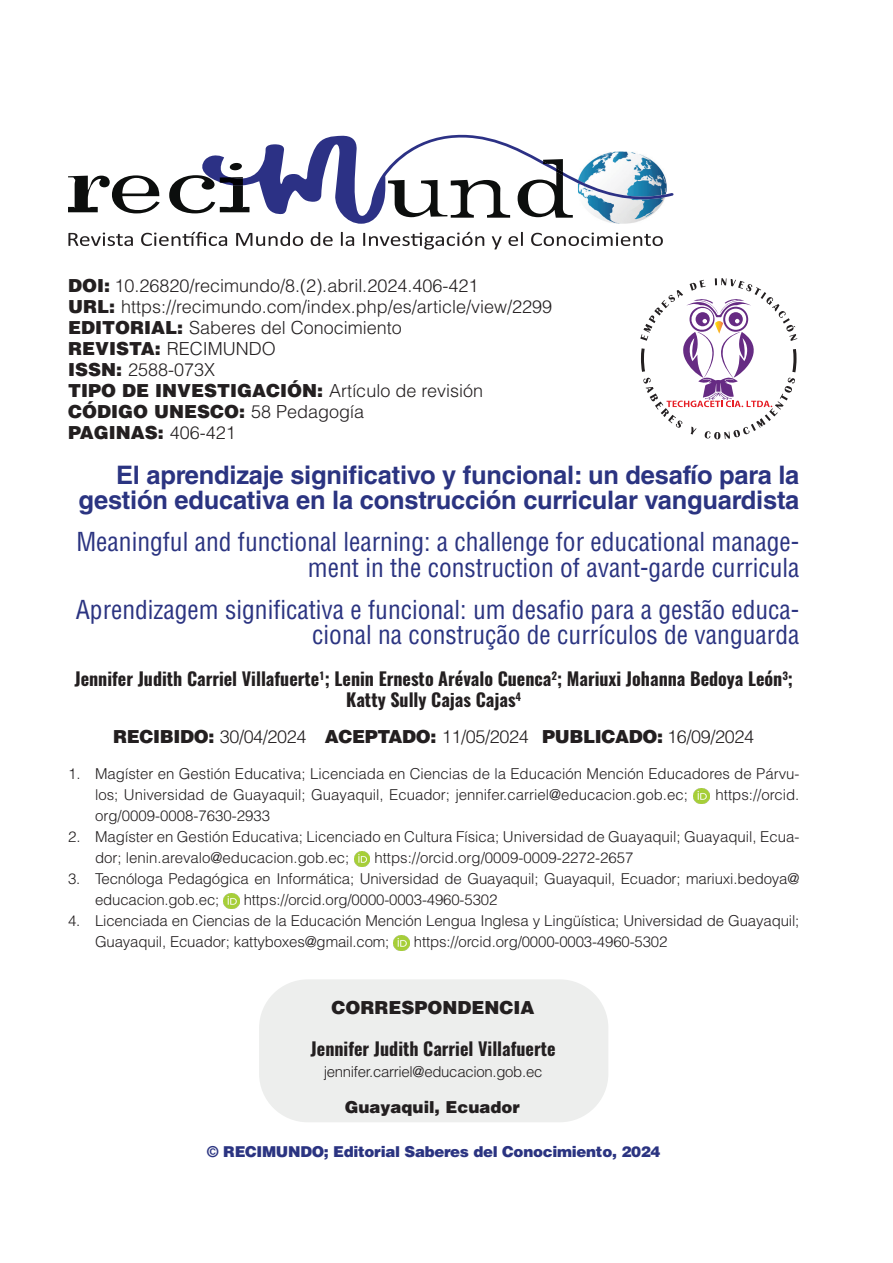
<style>
.page{position:relative;width:893px;height:1263px;background:#fff}
.page>*{position:absolute;margin:0;border:0;box-sizing:border-box;transform-origin:0 0}
.t1{font:condensed 25.5px/25.5px "Helvetica LT Std";color:#2b3481;text-align:right}
.t2{font:700 25.5px/25.5px "Helvetica LT Std";letter-spacing:-.01em;color:#2b3481;text-align:right}
.t3{font:300 18px "Helvetica LT Std";color:#231f20}
.t4{font:700 18px "Oswald";color:#231f20}
.t5{font:900 18px "Helvetica LT Std";color:#231f20}
.t6{font:300 18px "Helvetica LT Std";letter-spacing:-.02em;color:#231f20}
.t7{font:900 16.5px "Helvetica LT Std";color:#231f20}
.t8{font:300 15px/21px "Helvetica LT Std";color:#231f20}
.t9{font:900 15px "Helvetica LT Std";letter-spacing:-.02em;color:#2b3481}
.t10{font:300 15px "Helvetica LT Std";letter-spacing:-.02em;color:#231f20}
.s1{font-weight:900}
.s2{font-weight:300}
</style>
<div class="page">
<svg style="left:68px;top:175px;width:92px;height:38px"></svg>
<svg style="left:169px;top:134px;width:505px;height:90px"></svg>
<svg style="left:68px;top:233px;width:65px;height:13px"></svg>
<svg style="left:141px;top:232px;width:86px;height:14px"></svg>
<svg style="left:236px;top:232px;width:67px;height:14px"></svg>
<svg style="left:311px;top:232px;width:22px;height:14px"></svg>
<svg style="left:341px;top:232px;width:13px;height:14px"></svg>
<svg style="left:363px;top:232px;width:121px;height:17px"></svg>
<svg style="left:492px;top:236px;width:10px;height:13px"></svg>
<svg style="left:508px;top:232px;width:15px;height:14px"></svg>
<svg style="left:531px;top:233px;width:132px;height:13px"></svg>
<img style="left:694px;top:788px;width:15px;height:16px">
<img style="left:354px;top:851px;width:16px;height:16px">
<img style="left:224px;top:893px;width:15px;height:16px">
<img style="left:394px;top:935px;width:15px;height:16px">
<div style="left:259px;top:979px;width:349px;height:143px;background:#edeeed;border-radius:49px"></div>
<svg style="left:640px;top:278px;width:157px;height:161px"></svg>
<p class="t3" style="left:68px;top:274px;width:412px"><span class="s1">DOI:</span> 10.26820/recimundo/8.(2).abril.2024.406-421</p>
<p class="t3" style="left:68px;top:295px;width:486px"><span class="s1">URL:</span> https://recimundo.com/index.php/es/article/view/2299</p>
<p class="t3" style="left:68px;top:316px;width:335px"><span class="s1">EDITORIAL:</span> Saberes del Conocimiento</p>
<p class="t3" style="left:68px;top:337px;width:209px"><span class="s1">REVISTA:</span> RECIMUNDO</p>
<p class="t3" style="left:68px;top:358px;width:149px"><span class="s1">ISSN:</span> 2588-073X</p>
<p class="t5" style="left:68px;top:378px;width:416px">TIPO DE INVESTIGACIÓN: <span class="s2">Artículo de revisión</span></p>
<p class="t5" style="left:68px;top:399px;width:297px">CÓDIGO UNESCO: <span class="s2">58 Pedagogía</span></p>
<p class="t5" style="left:68px;top:420px;width:169px">PAGINAS: <span class="s2">406-421</span></p>
<p class="t2" style="left:79px;top:461px;width:722px">El aprendizaje significativo y funcional: un desafío para la gestión educativa en la construcción curricular vanguardista</p>
<p class="t1" style="left:76px;top:529px;width:724px">Meaningful and functional learning: a challenge for educational manage&shy;ment in the construction of avant-garde curricula</p>
<p class="t1" style="left:76px;top:596px;width:725px">Aprendizagem significativa e funcional: um desafio para a gestão educa&shy;cional na construção de currículos de vanguarda</p>
<p class="t4" style="left:74px;top:669px;width:720px">Jennifer Judith Carriel Villafuerte<sup>1</sup>; Lenin Ernesto Arévalo Cuenca<sup>2</sup>; Mariuxi Johanna Bedoya León<sup>3</sup>;</p>
<p class="t4" style="left:346px;top:690px;width:177px">Katty Sully Cajas Cajas<sup>4</sup></p>
<p class="t6" style="left:113px;top:725px;width:642px"><span class="s1">RECIBIDO:</span> 30/04/2024 <span class="s1">ACEPTADO:</span> 11/05/2024 <span class="s1">PUBLICADO:</span> 16/09/2024</p>
<p class="t8" style="left:95px;top:763px;width:706px;text-indent:-27px">1. Magíster en Gestión Educativa; Licenciada en Ciencias de la Educación Mención Educadores de Párvu&shy;los; Universidad de Guayaquil; Guayaquil, Ecuador; jennifer.carriel@educacion.gob.ec;</p>
<p class="t8" style="left:715px;top:784px;width:85px">https://orcid.</p>
<p class="t8" style="left:95px;top:805px;width:177px">org/0009-0008-7630-2933</p>
<p class="t8" style="left:95px;top:826px;width:706px;text-indent:-27px">2. Magíster en Gestión Educativa; Licenciado en Cultura Física; Universidad de Guayaquil; Guayaquil, Ecua&shy;dor; lenin.arevalo@educacion.gob.ec;</p>
<p class="t8" style="left:374px;top:847px;width:261px">https://orcid.org/0009-0009-2272-2657</p>
<p class="t8" style="left:95px;top:868px;width:706px;text-indent:-27px">3. Tecnóloga Pedagógica en Informática; Universidad de Guayaquil; Guayaquil, Ecuador; mariuxi.bedoya@ educacion.gob.ec;</p>
<p class="t8" style="left:244px;top:889px;width:255px">https://orcid.org/0000-0003-4960-5302</p>
<p class="t8" style="left:95px;top:910px;width:706px;text-indent:-27px">4. Licenciada en Ciencias de la Educación Mención Lengua Inglesa y Lingüística; Universidad de Guayaquil;<br>Guayaquil, Ecuador; kattyboxes@gmail.com;</p>
<p class="t8" style="left:414px;top:931px;width:255px">https://orcid.org/0000-0003-4960-5302</p>
<p class="t5" style="left:332px;top:996px;width:204px">CORRESPONDENCIA</p>
<p class="t4" style="left:311px;top:1039px;width:246px">Jennifer Judith Carriel Villafuerte</p>
<p class="t10" style="left:324px;top:1062px;width:220px">jennifer.carriel@educacion.gob.ec</p>
<p class="t7" style="left:345px;top:1096px;width:177px">Guayaquil, Ecuador</p>
<p class="t9" style="left:207px;top:1142px;width:455px">© RECIMUNDO; Editorial Saberes del Conocimiento, 2024</p>
</div>
